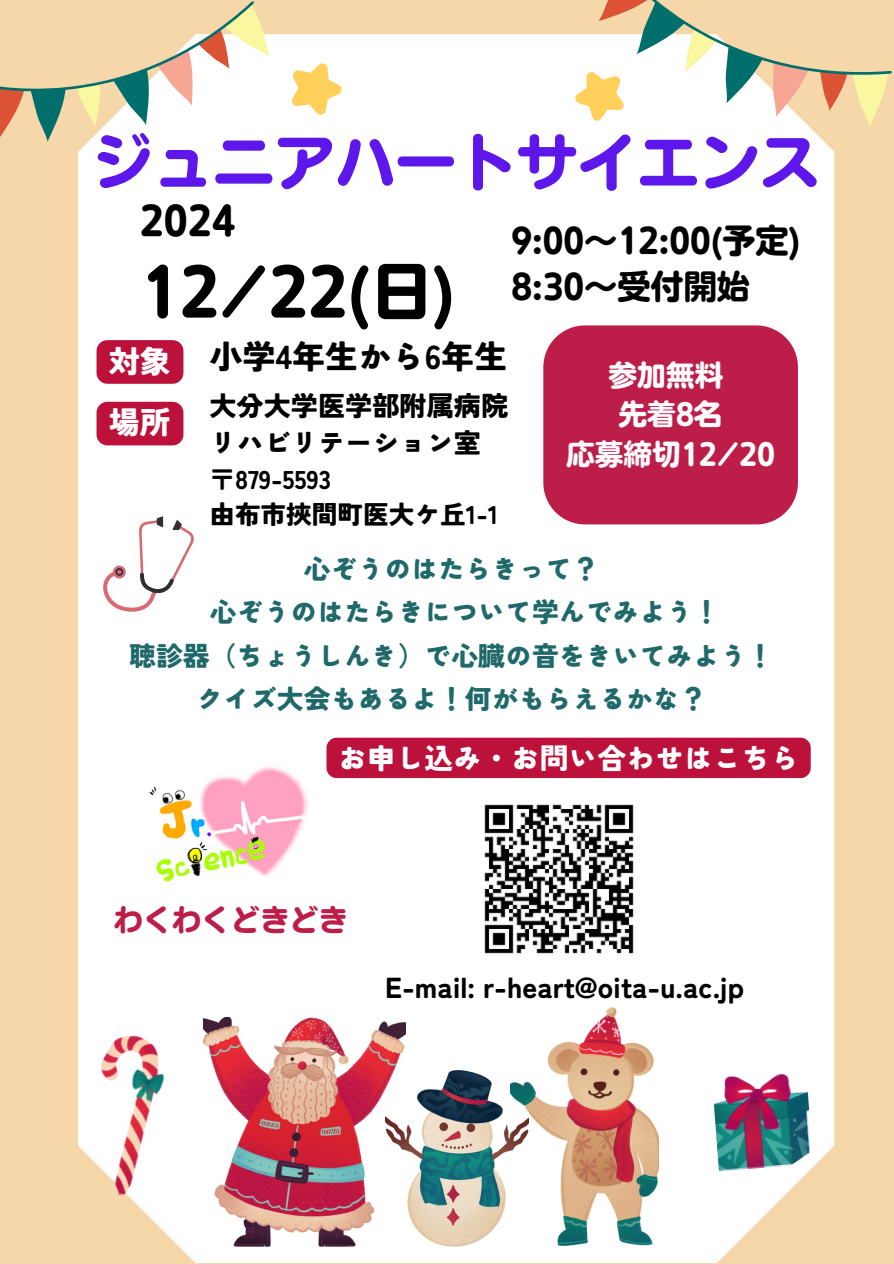
<style>
.page{position:relative;width:894px;height:1264px;background:#fff}
.page>*{position:absolute;margin:0;border:0;box-sizing:border-box;transform-origin:0 0}
.t1{font:63.3px "Nud Motoya Maru Std W6";color:#000}
.t2{font:60.6px "Nud Motoya Maru Std W6";color:#5e17eb}
.t3{font:38.25px "Nud Motoya Maru Std W6";color:#000}
.t4{font:33.15px/46.2px "Nud Motoya Maru Std W6";color:#000}
.t5{font:900 33.15px "Tsunagi Gothic";color:#000}
.t6{font:900 31.05px "Tsunagi Gothic";color:#fff}
.t7{font:29.25px "Nud Motoya Maru Std W6";color:#bc1e49}
.t8{font:900 28.8px "Tsunagi Gothic";color:#000}
.t9{font:28.8px/39.3px "Nud Motoya Maru Std W6";color:#fcfcfc;text-align:center}
.t10{font:900 28.8px "Tsunagi Gothic";color:#fff}
.t11{font:900 27.15px "Tsunagi Gothic";color:#000}
.t12{font:900 26.85px "Tsunagi Gothic";color:#1f696b}
.t13{font:900 25.65px "Tsunagi Gothic";color:#000}
</style>
<div class="page">
<div style="left:0;top:0;width:893px;height:1263px;background:#f5d7a9"></div>
<div style="left:78px;top:34px;width:756px;height:1228px;background:#fff"></div>
<img style="left:204px;top:1017px;width:201px;height:228px">
<img style="left:511px;top:1007px;width:147px;height:238px">
<img style="left:385px;top:1070px;width:143px;height:176px">
<img style="left:78px;top:1026px;width:120px;height:171px">
<img style="left:711px;top:1070px;width:102px;height:101px">
<svg style="left:0;top:1px;width:273px;height:141px"></svg>
<svg style="left:103px;top:516px;width:91px;height:96px;background:#f3e9ea"></svg>
<svg style="left:281px;top:53px;width:69px;height:68px;background:#fff0ca"></svg>
<svg style="left:565px;top:0;width:327px;height:129px"></svg>
<div style="left:543px;top:325px;width:254px;height:199px;background:#bc1e49"></div>
<img style="left:118px;top:733px;width:214px;height:214px">
<img style="left:469px;top:790px;width:179px;height:178px">
<div style="left:96px;top:402px;width:87px;height:43px;background:#bb113b;border-radius:11px"></div>
<div style="left:326px;top:737px;width:484px;height:41px;background:#bb113b;border-radius:10px"></div>
<div style="left:96px;top:340px;width:87px;height:44px;background:#bb113b;border-radius:11px"></div>
<p class="t2" style="left:92px;top:132px;width:729px">ジュニアハートサイエンス</p>
<p class="t3" style="left:140px;top:201px;width:97px">2024</p>
<p class="t1" style="left:140px;top:260px;width:316px">12/22(日)</p>
<p class="t4" style="left:511px;top:217px;width:290px">9:00～12:00(予定)<br>8:30～受付開始</p>
<p class="t6" style="left:109px;top:345px;width:64px">対象</p>
<h3 class="t6" style="left:109px;top:407px;width:64px">場所</h3>
<p class="t5" style="left:209px;top:339px;width:299px">小学4年生から6年生</p>
<p class="t11" style="left:209px;top:392px;width:300px">大分大学医学部附属病院</p>
<h1 class="t11" style="left:209px;top:429px;width:273px">リハビリテーション室</h1>
<h1 class="t13" style="left:209px;top:466px;width:123px">〒879-5593</h1>
<h2 class="t13" style="left:209px;top:501px;width:291px">由布市挾間町医大ケ丘1-1</h2>
<p class="t9" style="left:566px;top:355px;width:211px">参加無料<br>先着8名<br>応募締切12/20</p>
<p class="t12" style="left:304px;top:555px;width:297px">心ぞうのはたらきって？</p>
<p class="t12" style="left:210px;top:598px;width:511px">心ぞうのはたらきについて学んでみよう！</p>
<p class="t12" style="left:129px;top:642px;width:646px">聴診器（ちょうしんき）で心臓の音をきいてみよう！</p>
<p class="t12" style="left:196px;top:685px;width:511px">クイズ大会もあるよ！何がもらえるかな？</p>
<h2 class="t10" style="left:338px;top:743px;width:462px">お申し込み・お問い合わせはこちら</h2>
<h2 class="t7" style="left:114px;top:905px;width:235px">わくわくどきどき</h2>
<h2 class="t8" style="left:385px;top:972px;width:360px">E-mail: r-heart@oita-u.ac.jp</h2>
</div>
